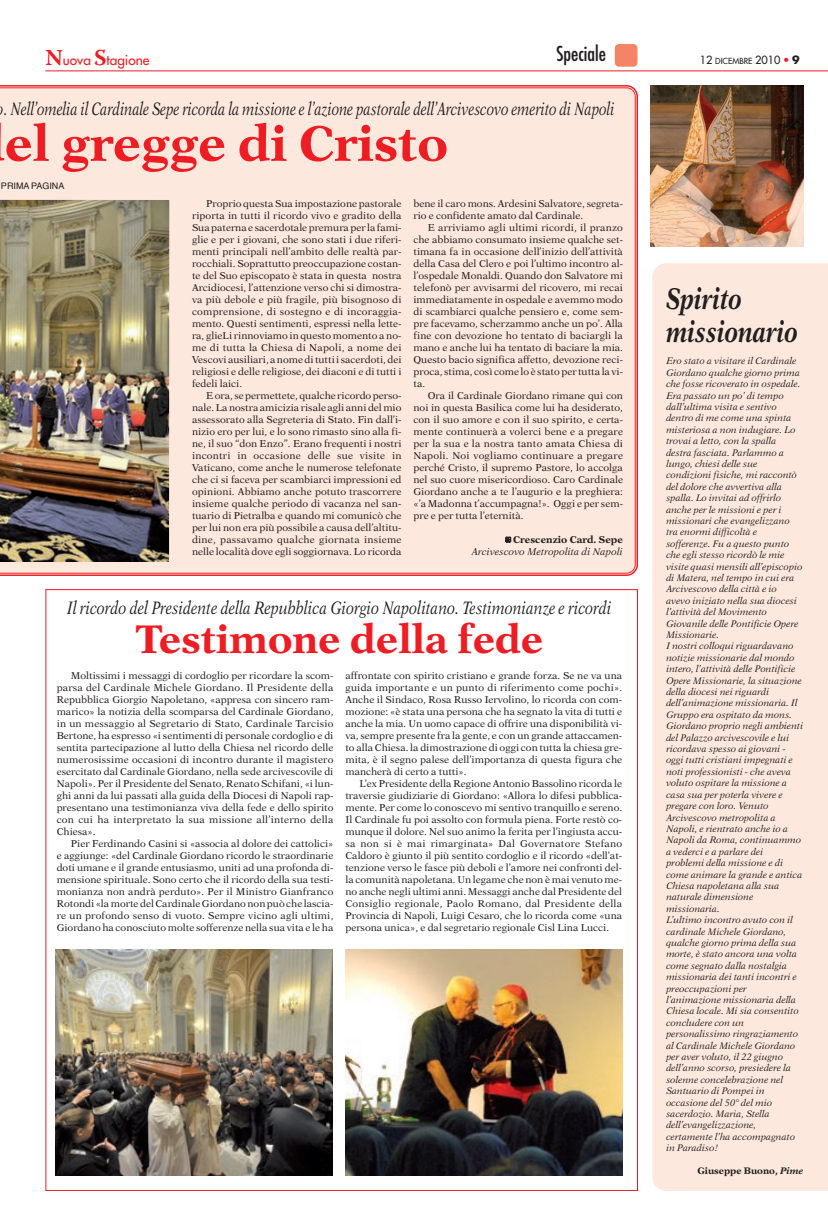
<style>
.page{position:relative;width:828px;height:1225px;background:#fff}
.page>*{position:absolute;margin:0;border:0;box-sizing:border-box;transform-origin:0 0}
.t1{font:700 50px "New Aster";color:#ee1d23}
.t2{font:700 40px "New Aster";color:#ee1d23}
.t3{font:italic 700 30px/33px "New Aster";color:#231f20;scale:.75 1}
.t4{font:700 22.7px "Warnock Pro";color:#ee1d23}
.t5{font:condensed 20px "Futura";color:#231f20}
.t6{font:italic 18px "New Aster";letter-spacing:-.005em;color:#231f20;scale:.75 1}
.t7{font:italic 18px "New Aster";letter-spacing:-.005em;color:#231f20;scale:.8 1}
.t8{font:13.6px "Futura";color:#ee1d23}
.t9{font:10px/12px "New Aster";color:#231f20;text-align:justify}
.t10{font:italic 10px "New Aster";color:#231f20}
.t11{font:700 10px "New Aster";color:#231f20}
.t12{font:italic 9.5px/11.4px "New Aster";color:#231f20}
.t13{font:700 9.5px "New Aster";color:#231f20}
.t14{font:9px "Helvetica";color:#231f20}
.t15{font:8.2px "Futura";color:#231f20}
.s1{font-family:"Warnock Pro";font-weight:700;font-size:22.7px}
.s2{font-size:11px}
.s3{font-size:11px;color:#ee1d23}
.s4{font-weight:700;font-size:11px}
.s5{font-style:italic}
</style>
<div class="page">
<hr style="left:45px;top:70px;width:783px;height:1px;background:#ee1d23">
<div style="left:615px;top:44px;width:22px;height:23px;background:#f48465;border-radius:4px"></div>
<div style="left:652px;top:263px;width:176px;height:928px;background:#fde8dd"></div>
<div style="left:0;top:87px;width:636px;height:487px;background:#fde8dd"></div>
<img style="left:651px;top:85px;width:152px;height:161px">
<img style="left:0;top:200px;width:169px;height:361px">
<img style="left:55px;top:950px;width:277px;height:225px">
<img style="left:345px;top:950px;width:277px;height:225px">
<svg style="left:505px;top:537px;width:6px;height:5px"></svg>
<h3 class="t4" style="left:45px;top:44px;width:19px">N</h3>
<h3 class="t5" style="left:556px;top:41px;width:51px">Speciale</h3>
<h3 class="t8" style="left:63px;top:51px;width:88px">uova <span class="s1">S</span>tagione</h3>
<p class="t15" style="left:700px;top:56px;width:101px"><span class="s2">12</span> DICEMBRE <span class="s2">2010</span> <span class="s3">•</span> <span class="s4">9</span></p>
<h3 class="t6" style="left:-3px;top:98px;width:825px">o. Nell’omelia il Cardinale Sepe ricorda la missione e l’azione pastorale dell’Arcivescovo emerito di Napoli</h3>
<h1 class="t1" style="left:5px;top:113px;width:444px">el gregge di Cristo</h1>
<p class="t14" style="left:1px;top:182px;width:65px">PRIMA PAGINA</p>
<p class="t9" style="left:192px;top:198px;width:211px;text-indent:14px">Proprio questa Sua impostazione pastorale riporta in tutti il ricordo vivo e gradito della Suapaterna e sacerdotalepremuraper la fami&shy;glie e per i giovani, che sono stati i due riferi&shy;menti principali nell’ambito delle realtà par&shy;rocchiali. Soprattutto preoccupazione costan&shy;te del Suo episcopato è stata in questa nostra Arcidiocesi, l’attenzione verso chi si dimostra&shy;va più debole e più fragile, più bisognoso di comprensione, di sostegno e di incoraggia&shy;mento. Questi sentimenti, espressi nella lette&shy;ra, glieLi rinnoviamo in questo momento a no&shy;me di tutta la Chiesa di Napoli, a nome dei Vescovi ausiliari, anomedituttii sacerdoti,dei religiosi e delle religiose, dei diaconi e di tutti i fedeli laici.</p>
<p class="t9" style="left:192px;top:390px;width:211px;text-indent:14px">Eora, sepermettete, qualche ricordoperso&shy;nale.Lanostra amicizia risale agli annidelmio assessorato alla Segreteria di Stato. Fin dall’i&shy;nizio ero per lui, e lo sono rimasto sino alla fi&shy;ne, il suo “don Enzo”. Erano frequenti i nostri incontri in occasione delle sue visite in Vaticano, come anche le numerose telefonate che ci si faceva per scambiarci impressioni ed opinioni. Abbiamo anche potuto trascorrere insieme qualche periodo di vacanza nel san&shy;tuario di Pietralba e quando mi comunicò che per lui non era più possibile a causa dell’altitu&shy;dine, passavamo qualche giornata insieme nelle località dove egli soggiornava. Lo ricorda</p>
<p class="t9" style="left:413px;top:198px;width:211px">bene il caro mons. Ardesini Salvatore, segreta&shy;rio e confidente amato dal Cardinale.</p>
<p class="t9" style="left:413px;top:222px;width:211px;text-indent:14px">E arriviamo agli ultimi ricordi, il pranzo che abbiamo consumato insieme qualche set&shy;timana fa in occasione dell’inizio dell’attività della Casa del Clero e poi l’ultimo incontro al&shy;l’ospedale Monaldi. Quando don Salvatore mi telefonò per avvisarmi del ricovero, mi recai immediatamente in ospedale e avemmo modo di scambiarci qualche pensiero e, come sem&shy;pre facevamo, scherzammo anche un po’. Alla fine con devozione ho tentato di baciargli la mano e anche lui ha tentato di baciare la mia.<br>Questo bacio significa affetto, devozione reci&shy;proca, stima, così come lo è stato per tutta la vi&shy;ta.</p>
<p class="t9" style="left:413px;top:390px;width:211px;text-indent:14px">Ora il Cardinale Giordano rimane qui con noi in questa Basilica come lui ha desiderato, con il suo amore e con il suo spirito, e certa&shy;mente continuerà a volerci bene e a pregare per la sua e la nostra tanto amata Chiesa di Napoli. Noi vogliamo continuare a pregare perché Cristo, il supremo Pastore, lo accolga nel suo cuore misericordioso. Caro Cardinale Giordano anche a te l’augurio e la preghiera: «’a Madonna t’accumpagna!». Oggi e per sem&shy;pre e per tutta l’eternità.</p>
<p class="t11" style="left:513px;top:534px;width:111px">Crescenzio Card. Sepe</p>
<p class="t10" style="left:472px;top:546px;width:153px">Arcivescovo Metropolita di Napoli</p>
<h3 class="t7" style="left:67px;top:597px;width:682px">Il ricordo del Presidente della Repubblica Giorgio Napolitano. Testimonianze e ricordi</h3>
<h2 class="t2" style="left:135px;top:614px;width:409px">Testimone della fede</h2>
<p class="t9" style="left:57px;top:669px;width:278px;text-indent:14px">Moltissimi i messaggi di cordoglio per ricordare la scom&shy;parsa del Cardinale Michele Giordano. Il Presidente della Repubblica Giorgio Napoletano, «appresa con sincero ram&shy;marico» la notizia della scomparsa del Cardinale Giordano, in un messaggio al Segretario di Stato, Cardinale Tarcisio Bertone, ha espresso «i sentimenti di personale cordoglio e di sentita partecipazione al lutto della Chiesa nel ricordo delle numerosissime occasioni di incontro durante il magistero esercitato dal Cardinale Giordano, nella sede arcivescovile di Napoli». Per il Presidente del Senato, Renato Schifani, «i lun&shy;ghi anni da lui passati alla guida della Diocesi di Napoli rap&shy;presentano una testimonianza viva della fede e dello spirito con cui ha interpretato la sua missione all’interno della Chiesa».</p>
<p class="t9" style="left:57px;top:837px;width:278px;text-indent:14px">Pier Ferdinando Casini si «associa al dolore dei cattolici» e aggiunge: «del Cardinale Giordano ricordo le straordinarie doti umane e il grande entusiasmo, uniti ad una profonda di&shy;mensione spirituale. Sono certo che il ricordo della sua testi&shy;monianza non andrà perduto». Per il Ministro Gianfranco Rotondi «lamorte delCardinaleGiordanononpuò che lascia&shy;re un profondo senso di vuoto. Sempre vicino agli ultimi, Giordano ha conosciuto molte sofferenze nella sua vita e le ha</p>
<p class="t9" style="left:345px;top:669px;width:278px">affrontate con spirito cristiano e grande forza. Se ne va una guida importante e un punto di riferimento come pochi».<br>Anche il Sindaco, Rosa Russo Iervolino, lo ricorda con com&shy;mozione: «è stata una persona che ha segnato la vita di tutti e anche la mia. Un uomo capace di offrire una disponibilità vi&shy;va, sempre presente fra la gente, e con un grande attaccamen&shy;to alla Chiesa. la dimostrazione di oggi con tutta la chiesa gre&shy;mita, è il segno palese dell’importanza di questa figura che mancherà di certo a tutti».</p>
<p class="t9" style="left:345px;top:777px;width:278px;text-indent:14px">L’ex Presidente della Regione Antonio Bassolino ricorda le traversie giudiziarie di Giordano: «Allora lo difesi pubblica&shy;mente. Per come lo conoscevo mi sentivo tranquillo e sereno.<br>Il Cardinale fu poi assolto con formula piena. Forte restò co&shy;munque il dolore. Nel suo animo la ferita per l’ingiusta accu&shy;sa non si è mai rimarginata» Dal Governatore Stefano Caldoro è giunto il più sentito cordoglio e il ricordo «dell’at&shy;tenzione verso le fasce più deboli e l’amore nei confronti del&shy;la comunità napoletana. Un legame che non è mai venuto me&shy;no anche negli ultimi anni. Messaggi anche dal Presidente del Consiglio regionale, Paolo Romano, dal Presidente della Provincia di Napoli, Luigi Cesaro, che lo ricorda come «una persona unica», e dal segretario regionale Cisl Lina Lucci.</p>
<h3 class="t3" style="left:666px;top:282px;width:177px">Spirito missionario</h3>
<p class="t12" style="left:666px;top:355px;width:139px">Ero stato a visitare il Cardinale<br>Giordano qualche giorno prima che fosse ricoverato in ospedale.<br>Era passato un po’ di tempo dall’ultima visita e sentivo dentro di me come una spinta misteriosa a non indugiare. Lo trovai a letto, con la spalla destra fasciata. Parlammo a lungo, chiesi delle sue condizioni fisiche, mi raccontò del dolore che avvertiva alla spalla. Lo invitai ad offrirlo anche per le missioni e per i missionari che evangelizzano tra enormi difficoltà e sofferenze. Fu a questo punto che egli stesso ricordò le mie visite quasi mensili all’episcopio di Matera, nel tempo in cui era<br>Arcivescovo della città e io avevo iniziato nella sua diocesi l’attività del Movimento<br>Giovanile delle Pontificie Opere<br>Missionarie.<br>I nostri colloqui riguardavano notizie missionarie dal mondo intero, l’attività delle Pontificie<br>Opere Missionarie, la situazione della diocesi nei riguardi dell’animazione missionaria. Il<br>Gruppo era ospitato da mons.<br>Giordano proprio negli ambienti del Palazzo arcivescovile e lui ricordava spesso ai giovani - oggi tutti cristiani impegnati e noti professionisti - che aveva voluto ospitare la missione a casa sua per poterla vivere e pregare con loro. Venuto<br>Arcivescovo metropolita a<br>Napoli, e rientrato anche io a<br>Napoli da Roma, continuammo a vederci e a parlare dei problemi della missione e di come animare la grande e antica<br>Chiesa napoletana alla sua naturale dimensione missionaria.<br>L’ultimo incontro avuto con il cardinale Michele Giordano, qualche giorno prima della sua morte, è stato ancora una volta come segnato dalla nostalgia missionaria dei tanti incontri e preoccupazioni per l’animazione missionaria della<br>Chiesa locale. Mi sia consentito concludere con un personalissimo ringraziamento al Cardinale Michele Giordano per aver voluto, il 22 giugno dell’anno scorso, presiedere la solenne concelebrazione nel<br>Santuario di Pompei in occasione del 50° del mio sacerdozio. Maria, Stella dell’evangelizzazione, certamente l’ha accompagnato in Paradiso!</p>
<p class="t13" style="left:697px;top:1165px;width:108px">Giuseppe Buono, <span class="s5">Pime</span></p>
</div>
